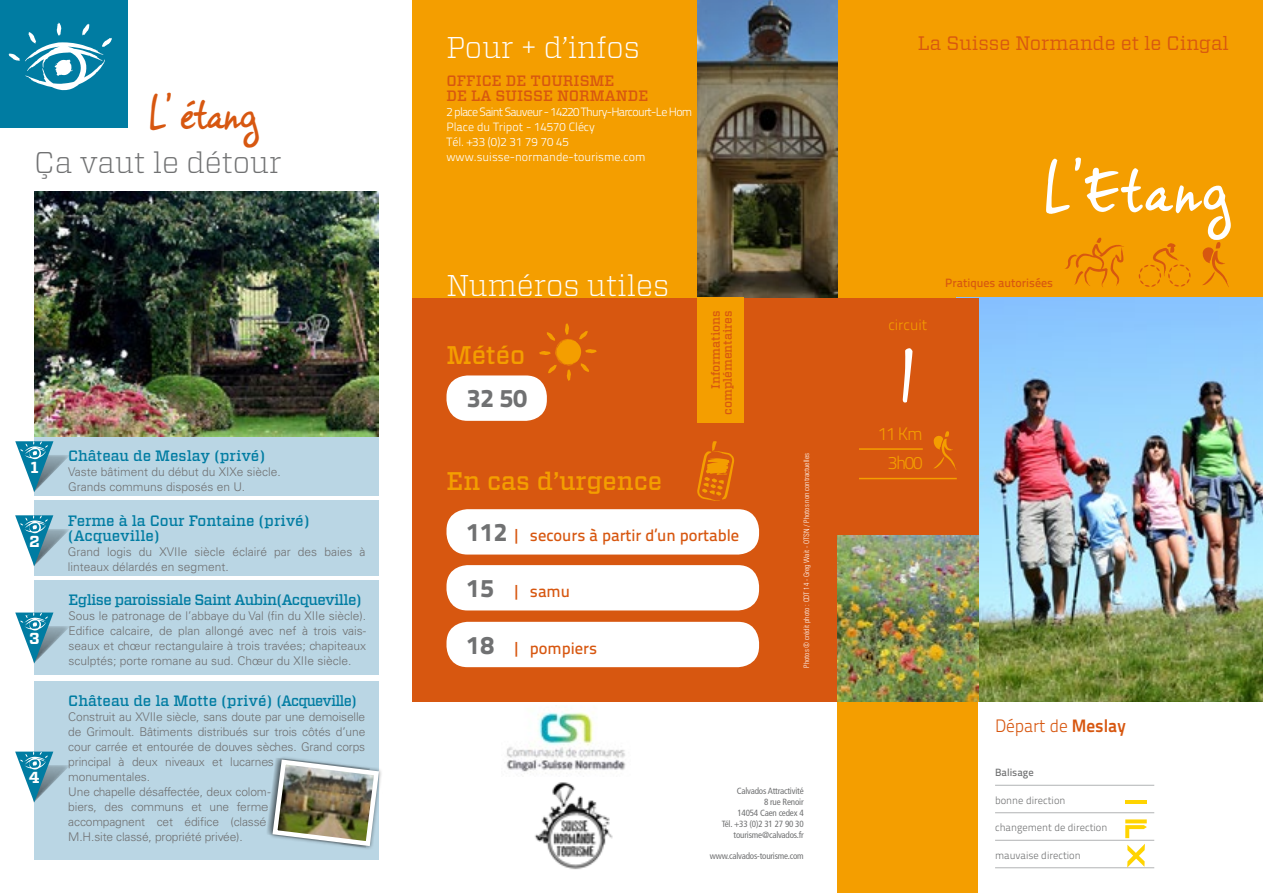
<style>
.page{position:relative;width:1263px;height:893px;background:#fff}
.page>*{position:absolute;margin:0;border:0;box-sizing:border-box;transform-origin:0 0}
.t1{font:87px "Vince Hand II Calvados";color:#fff}
.t2{font:67.5px "Vince Hand II Calvados";color:#fff}
.t3{font:45px "Vince Hand II Calvados";letter-spacing:-.06em;color:#d75710}
.t4{font:300 30px "Vitesse";color:#fff}
.t5{font:300 30px "Vitesse";color:#707172}
.t6{font:500 25.5px "Vitesse";color:#f49e00}
.t7{font:25.5px "Titillium Text 14 L 999 wt";color:#707172}
.t8{font:19.5px "Vitesse";color:#d75710}
.t9{font:18px "Titillium Text 14 L 250 wt";color:#d75710;scale:.96 1}
.t10{font:18px/29.5px "Titillium Text 14 L 250 wt";letter-spacing:-.07em;color:#f49e00;text-align:center}
.t11{font:16.5px "Titillium Text 14 L 600 wt";color:#d75710}
.t12{font:700 15.9px "Vitesse";color:#fff}
.t13{font:500 15px/15px "Vitesse";letter-spacing:-.01em;color:#007ca2}
.t14{font:500 15px "Vitesse";letter-spacing:-.04em;color:#007ca2}
.t15{font:500 15px/15px "Vitesse";color:#d75710}
.t16{font:15px "Titillium Text 14 L 250 wt";color:#f49e00}
.t17{font:300 12px/15px "Univers LT Std";letter-spacing:-.015em;color:#707172}
.t18{font:12px/15px "Titillium Text 14 L 250 wt";color:#fff}
.t19{font:500 12px/12px "Vitesse";color:#d75710;text-align:right}
.t20{font:12px "Titillium Text 14 L 600 wt";color:#d75710}
.t21{font:10.5px "Titillium Text 14 L 250 wt";color:#707172}
.t22{font:10.5px "Titillium Text 14 L 600 wt";color:#707172}
.t23{font:condensed 9px/10.8px "Frutiger LT Std";letter-spacing:-.02em;color:#707172;text-align:right}
.t24{font:300 condensed 7.5px "Univers LT Std";color:#fff}
.s1{font-family:"Titillium Text 14 L 999 wt";font-size:25.5px;color:#707172}
.s2{font-family:"Titillium Text 14 L 800 wt"}
</style>
<div class="page">
<div style="left:412px;top:0;width:851px;height:298px;background:#f49e00"></div>
<div style="left:838px;top:702px;width:140px;height:191px;background:#f49e00"></div>
<img style="left:979px;top:298px;width:284px;height:404px">
<div style="left:412px;top:298px;width:567px;height:404px;background:#d75710"></div>
<svg style="left:1202px;top:242px;width:27px;height:45px"></svg>
<img style="left:838px;top:536px;width:140px;height:166px">
<img style="left:697px;top:0;width:141px;height:298px">
<div style="left:34px;top:436px;width:344px;height:60px;background:#bad6e4"></div>
<hr style="left:859px;top:448px;width:64px;height:2px;background:#f49e00">
<hr style="left:859px;top:478px;width:98px;height:1px;background:#f49e00">
<svg style="left:933px;top:431px;width:23px;height:39px"></svg>
<div style="left:446px;top:509px;width:313px;height:46px;background:#fff;border-radius:21px"></div>
<div style="left:446px;top:375px;width:101px;height:46px;background:#fff;border-radius:21px"></div>
<div style="left:446px;top:565px;width:313px;height:45px;background:#fff;border-radius:21px"></div>
<div style="left:446px;top:622px;width:313px;height:45px;background:#fff;border-radius:21px"></div>
<svg style="left:697px;top:441px;width:37px;height:60px"></svg>
<div style="left:0;top:0;width:128px;height:128px;background:#007ca2"></div>
<svg style="left:8px;top:23px;width:104px;height:67px"></svg>
<svg style="left:15px;top:441px;width:54px;height:51px"></svg>
<svg style="left:539px;top:323px;width:58px;height:58px"></svg>
<div style="left:697px;top:298px;width:47px;height:125px;background:#f49e00"></div>
<hr style="left:995px;top:785px;width:159px;height:1px;background:#b1b3b4">
<hr style="left:995px;top:812px;width:159px;height:1px;background:#b1b3b4">
<hr style="left:995px;top:840px;width:159px;height:1px;background:#b1b3b4">
<hr style="left:995px;top:867px;width:159px;height:1px;background:#b1b3b4">
<hr style="left:1125px;top:800px;width:22px;height:4px;background:#ffd400">
<svg style="left:1125px;top:819px;width:22px;height:19px"></svg>
<svg style="left:1127px;top:844px;width:18px;height:23px"></svg>
<div style="left:34px;top:681px;width:345px;height:178px;background:#bad6e4"></div>
<svg style="left:15px;top:751px;width:54px;height:52px"></svg>
<img style="left:34px;top:191px;width:344px;height:245px">
<div style="left:34px;top:501px;width:344px;height:75px;background:#bad6e4"></div>
<svg style="left:15px;top:515px;width:54px;height:51px"></svg>
<div style="left:35px;top:580px;width:344px;height:95px;background:#bad6e4"></div>
<svg style="left:15px;top:612px;width:54px;height:52px"></svg>
<div style="left:269px;top:755px;width:114px;height:95px;background:#000;opacity:.5"></div>
<img style="left:267px;top:757px;width:114px;height:92px">
<svg style="left:1065px;top:238px;width:59px;height:49px"></svg>
<svg style="left:1139px;top:243px;width:51px;height:44px"></svg>
<img style="left:506px;top:712px;width:120px;height:62px">
<img style="left:534px;top:782px;width:79px;height:88px">
<h3 class="t3" style="left:149px;top:86px;width:110px">L’ étang</h3>
<h3 class="t5" style="left:34px;top:142px;width:249px">Ça vaut le détour</h3>
<h3 class="t12" style="left:30px;top:457px;width:10px">1</h3>
<h3 class="t12" style="left:29px;top:531px;width:12px">2</h3>
<h3 class="t12" style="left:29px;top:628px;width:12px">3</h3>
<h3 class="t12" style="left:29px;top:767px;width:12px">4</h3>
<p class="t13" style="left:68px;top:448px;width:199px">Château de Meslay (privé)</p>
<p class="t17" style="left:68px;top:464px;width:214px">Vaste bâtiment du début du XIXe siècle.<br>Grands communs disposés en U.</p>
<p class="t13" style="left:68px;top:513px;width:243px">Ferme à la Cour Fontaine (privé) (Acqueville)</p>
<p class="t17" style="left:68px;top:544px;width:299px">Grand logis du XVIIe siècle éclairé par des baies à linteaux délardés en segment.</p>
<p class="t14" style="left:69px;top:590px;width:295px">Eglise paroissiale Saint Aubin(Acqueville)</p>
<p class="t17" style="left:69px;top:608px;width:299px;text-align:justify">Sous le patronage de l’abbaye du Val (fin du XIIe siècle).<br>Edifice calcaire, de plan allongé avec nef à trois vais&shy;seaux et chœur rectangulaire à trois travées; chapiteaux sculptés; porte romane au sud. Chœur du XIIe siècle.</p>
<p class="t13" style="left:68px;top:693px;width:290px">Château de la Motte (privé) (Acqueville)</p>
<p class="t17" style="left:68px;top:709px;width:299px">Construit au XVIIe siècle, sans doute par une demoiselle de Grimoult. Bâtiments distribués sur trois côtés d’une cour carrée et entourée de douves sèches. Grand corps principal à deux niveaux et lucarnes<br>monumentales.<br>Une chapelle désaffectée, deux colom-<br>biers, des communs et une ferme<br>accompagnent cet édifice (classé<br>M.H.site classé, propriété privée).</p>
<h3 class="t4" style="left:446px;top:27px;width:195px">Pour + d’infos</h3>
<p class="t15" style="left:446px;top:73px;width:203px">OFFICE DE TOURISME<br>DE LA SUISSE NORMANDE</p>
<p class="t18" style="left:446px;top:104px;width:247px">2 place Saint Sauveur - 14220 Thury-Harcourt-Le Hom Place du Tripot - 14570 Clécy<br>Tél. +33 (0)2 31 79 70 45 www.suisse-normande-tourisme.com</p>
<h3 class="t4" style="left:446px;top:265px;width:224px">Numéros utiles</h3>
<h3 class="t6" style="left:446px;top:338px;width:80px">Météo</h3>
<h3 class="t7" style="left:467px;top:382px;width:62px">32 50</h3>
<h3 class="t6" style="left:446px;top:464px;width:217px">En cas d’urgence</h3>
<p class="t19" style="left:710px;top:415px;width:106px;rotate:-90deg">Informations complémentaires</p>
<h3 class="t11" style="left:467px;top:525px;width:274px"><span class="s1">112</span> | secours à partir d’un portable</h3>
<h3 class="t11" style="left:467px;top:581px;width:105px"><span class="s1">15</span> | samu</h3>
<h3 class="t11" style="left:467px;top:638px;width:132px"><span class="s1">18</span> | pompiers</h3>
<p class="t24" style="left:802px;top:668px;width:216px;rotate:-90deg">Photos © crédit photo : CDT 14 - Greg Wait - OTSN / Photos non contractuelles</p>
<p class="t23" style="left:722px;top:786px;width:84px">Calvados Attractivité<br>8 rue Renoir<br>14054 Caen cedex 4<br>Tél. +33 (0)2 31 27 90 30 tourisme@calvados.fr</p>
<p class="t23" style="left:710px;top:851px;width:95px">www.calvados-tourisme.com</p>
<h3 class="t8" style="left:918px;top:30px;width:313px">La Suisse Normande et le Cingal</h3>
<h2 class="t2" style="left:1044px;top:148px;width:187px">L’Etang</h2>
<p class="t16" style="left:888px;top:316px;width:41px">circuit</p>
<h1 class="t1" style="left:899px;top:317px;width:20px">1</h1>
<h3 class="t10" style="left:878px;top:419px;width:46px">11 Km<br>3h00</h3>
<p class="t20" style="left:945px;top:276px;width:109px">Pratiques autorisées</p>
<h3 class="t9" style="left:995px;top:715px;width:138px">Départ de <span class="s2">Meslay</span></h3>
<p class="t22" style="left:995px;top:766px;width:40px">Balisage</p>
<p class="t21" style="left:995px;top:794px;width:72px">bonne direction</p>
<p class="t21" style="left:995px;top:821px;width:114px">changement de direction</p>
<p class="t21" style="left:995px;top:849px;width:87px">mauvaise direction</p>
</div>
